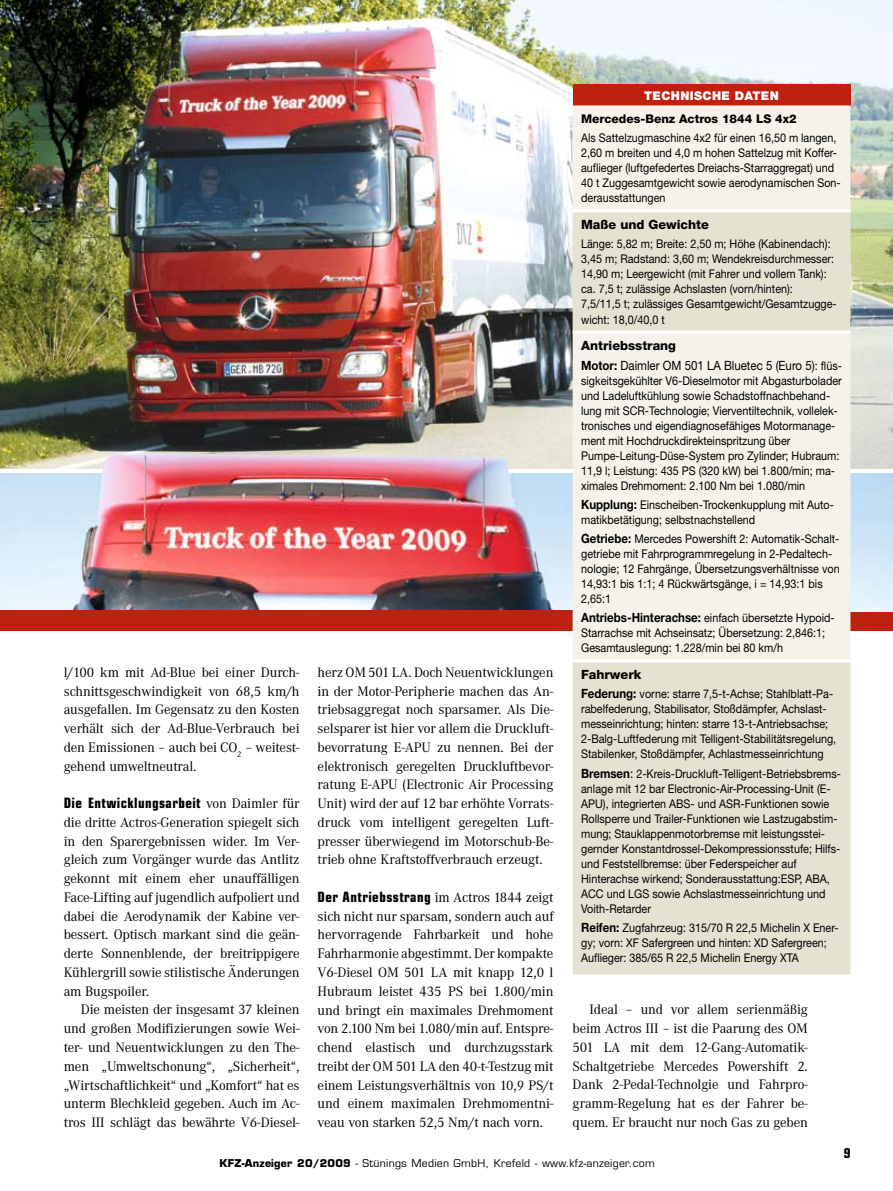
<style>
.page{position:relative;width:893px;height:1191px;background:#fff}
.page>*{position:absolute;margin:0;border:0;box-sizing:border-box;transform-origin:0 0}
.t1{font:14.25px/18.8px "Corporate A";letter-spacing:-.01em;color:#000;text-align:justify}
.t2{font:700 condensed 14.25px "Eurostile";letter-spacing:.03em;color:#000}
.t3{font:700 condensed 13.5px "Eurostile";color:#000}
.t4{font:12.75px/19.2px "Helvetica Neue";color:#000;scale:.9 1}
.t5{font:800 12.75px "Helvetica Neue";color:#000}
.t6{font:12px/15px "Helvetica Neue";color:#000;scale:.9 1}
.t7{font:800 12px "Helvetica Neue";color:#000}
.t8{font:900 12px "Helvetica Neue";letter-spacing:.03em;color:#fff}
.t9{font:10.5px "Eurostile";letter-spacing:.025em;color:#000}
.s1{font-weight:800}
.s2{font-weight:700}
.s3{font-size:12px}
.s4{font-weight:700;font-size:12.75px}
.s5{font-size:12.75px}
.s6{font-family:"Corporate A";font-weight:400;font-stretch:normal}
</style>
<div class="page">
<img style="left:0;top:473px;width:573px;height:138px">
<img style="left:0;top:0;width:893px;height:469px">
<div style="left:0;top:611px;width:893px;height:19px;background:#c02010"></div>
<img style="left:850px;top:473px;width:43px;height:138px">
<div style="left:573px;top:84px;width:277px;height:21px;background:#c02010"></div>
<div style="left:573px;top:105px;width:277px;height:104px;background:#f4f2e9"></div>
<svg style="left:573px;top:212px;width:277px;height:762px;background:#ece8db"></svg>
<hr style="left:573px;top:209px;width:277px;height:3px;background:#fff">
<hr style="left:573px;top:330px;width:277px;height:3px;background:#fff">
<hr style="left:573px;top:659px;width:277px;height:3px;background:#fff">
<img style="left:96px;top:453px;width:425px;height:65px">
<p class="t8" style="left:644px;top:89px;width:136px">TECHNISCHE DATEN</p>
<p class="t7" style="left:581px;top:112px;width:217px">Mercedes-Benz Actros 1844 LS 4x2</p>
<p class="t6" style="left:581px;top:130px;width:290px">Als Sattelzugmaschine 4x2 für einen 16,50 m langen, 2,60 m breiten und 4,0 m hohen Sattelzug mit Koffer&shy;auflieger (luftgefedertes Dreiachs-Starraggregat) und 40 t Zuggesamtgewicht sowie aerodynamischen Son&shy;derausstattungen</p>
<p class="t5" style="left:581px;top:217px;width:129px">Maße und Gewichte</p>
<p class="t6" style="left:581px;top:236px;width:286px">Länge: 5,82 m; Breite: 2,50 m; Höhe (Kabinendach):<br>3,45 m; Radstand: 3,60 m; Wendekreisdurchmesser:<br>14,90 m; Leergewicht (mit Fahrer und vollem Tank): ca. 7,5 t; zulässige Achslasten (vorn/hinten):<br>7,5/11,5 t; zulässiges Gesamtgewicht/Gesamtzugge&shy;wicht: 18,0/40,0 t</p>
<p class="t4" style="left:581px;top:336px;width:291px"><span class="s1">Antriebsstrang<br></span><span class="s2">Motor:</span> Daimler OM 501 LA Bluetec 5 (Euro 5)<span class="s3">: flüs-</span></p>
<p class="t6" style="left:581px;top:372px;width:291px">sigkeitsgekühlter V6-Dieselmotor mit Abgasturbolader und Ladeluftkühlung sowie Schadstoffnachbehand&shy;lung mit SCR-Technologie; Vierventiltechnik, vollelek&shy;tronisches und eigendiagnosefähiges Motormanage&shy;ment mit Hochdruckdirekteinspritzung über Pumpe-Leitung-Düse-System pro Zylinder; Hubraum:<br>11,9 l; Leistung: 435 PS (320 kW) bei 1.800/min; ma&shy;ximales Drehmoment: 2.100 Nm bei 1.080/min</p>
<p class="t6" style="left:581px;top:497px;width:282px"><span class="s4">Kupplung:</span> Einscheiben-Trockenkupplung mit Auto&shy;matikbetätigung; selbstnachstellend</p>
<p class="t6" style="left:581px;top:531px;width:289px"><span class="s4">Getriebe:</span> Mercedes Powershift 2: Automatik-Schalt&shy;getriebe mit Fahrprogrammregelung in 2-Pedaltech&shy;nologie; 12 Fahrgänge, Übersetzungsverhältnisse von 14,93:1 bis 1:1; 4 Rückwärtsgänge, i = 14,93:1 bis 2,65:1</p>
<p class="t6" style="left:581px;top:610px;width:283px"><span class="s4">Antriebs-Hinterachse:</span> einfach übersetzte Hypoid-<br>Starrachse mit Achseinsatz; Übersetzung: 2,846:1;<br>Gesamtauslegung: 1.228/min bei 80 km/h</p>
<p class="t5" style="left:581px;top:667px;width:62px">Fahrwerk</p>
<p class="t6" style="left:581px;top:686px;width:285px"><span class="s4">Federung:</span> vorne: starre 7,5-t-Achse; Stahlblatt-Pa&shy;rabelfederung, Stabilisator, Stoßdämpfer, Achslast&shy;messeinrichtung; hinten: starre 13-t-Antriebsachse; 2-Balg-Luftfederung mit Telligent-Stabilitätsregelung, Stabilenker, Stoßdämpfer, Achlastmesseinrichtung</p>
<p class="t6" style="left:581px;top:765px;width:290px"><span class="s4">Bremsen</span><span class="s5">:</span> 2-Kreis-Druckluft-Telligent-Betriebsbrems&shy;anlage mit 12 bar Electronic-Air-Processing-Unit (E-APU), integrierten ABS- und ASR-Funktionen sowie Rollsperre und Trailer-Funktionen wie Lastzugabstim&shy;mung; Stauklappenmotorbremse mit leistungsstei&shy;gernder Konstantdrossel-Dekompressionsstufe; Hilfs&shy;und Feststellbremse: über Federspeicher auf Hinterachse wirkend; Sonderausstattung:ESP, ABA, ACC und LGS sowie Achslastmesseinrichtung und Voith-Retarder</p>
<p class="t6" style="left:581px;top:920px;width:288px"><span class="s4">Reifen:</span> Zugfahrzeug: 315/70 R 22,5 Michelin X Ener&shy;gy; vorn: XF Safergreen und hinten: XD Safergreen;<br>Auflieger: 385/65 R 22,5 Michelin Energy XTA</p>
<p class="t1" style="left:64px;top:663px;width:237px">l/100 km mit Ad-Blue bei einer Durch&shy;schnittsgeschwindigkeit von 68,5 km/h ausgefallen. Im Gegensatz zu den Kosten verhält sich der Ad-Blue-Verbrauch bei den Emissionen – auch bei CO<sub>2</sub> – weitest&shy;gehend umweltneutral.</p>
<p class="t2" style="left:64px;top:794px;width:237px">Die Entwicklungsarbeit <span class="s6">von Daimler für</span></p>
<p class="t1" style="left:64px;top:813px;width:237px">die dritte Actros-Generation spiegelt sich in den Sparergebnissen wider. Im Ver&shy;gleich zum Vorgänger wurde das Antlitz gekonnt mit einem eher unauffälligen Face-Lifting auf jugendlich aufpoliert und dabei die Aerodynamik der Kabine ver&shy;bessert. Optisch markant sind die geän&shy;derte Sonnenblende, der breitrippigere Kühlergrill sowie stilistische Änderungen am Bugspoiler.</p>
<p class="t1" style="left:64px;top:1000px;width:237px;text-indent:17px">Die meisten der insgesamt 37 kleinen und großen Modifizierungen sowie Wei&shy;ter- und Neuentwicklungen zu den The&shy;men „Umweltschonung“, „Sicherheit“, „Wirtschaftlichkeit“ und „Komfort“ hat es unterm Blechkleid gegeben. Auch im Ac&shy;tros III schlägt das bewährte V6-Diesel-</p>
<p class="t1" style="left:318px;top:663px;width:237px">herz OM 501 LA. Doch Neuentwicklungen in der Motor-Peripherie machen das An&shy;triebsaggregat noch sparsamer. Als Die&shy;selsparer ist hier vor allem die Druckluft&shy;bevorratung E-APU zu nennen. Bei der elektronisch geregelten Druckluftbevor&shy;ratung E-APU (Electronic Air Processing Unit) wird der auf 12 bar erhöhte Vorrats&shy;druck vom intelligent geregelten Luft&shy;presser überwiegend im Motorschub-Be&shy;trieb ohne Kraftstoffverbrauch erzeugt.</p>
<p class="t2" style="left:318px;top:888px;width:237px">Der Antriebsstrang <span class="s6">im Actros 1844 zeigt</span></p>
<p class="t1" style="left:318px;top:907px;width:237px">sich nicht nur sparsam, sondern auch auf hervorragende Fahrbarkeit und hohe Fahrharmonie abgestimmt. Der kompakte V6-Diesel OM 501 LA mit knapp 12,0 l Hubraum leistet 435 PS bei 1.800/min und bringt ein maximales Drehmoment von 2.100 Nm bei 1.080/min auf. Entspre&shy;chend elastisch und durchzugsstark treibt der OM 501 LA den 40-t-Testzug mit einem Leistungsverhältnis von 10,9 PS/t und einem maximalen Drehmomentni&shy;veau von starken 52,5 Nm/t nach vorn.</p>
<p class="t1" style="left:573px;top:1000px;width:237px;text-indent:17px">Ideal – und vor allem serienmäßig beim Actros III – ist die Paarung des OM 501 LA mit dem 12-Gang-Automatik-Schaltgetriebe Mercedes Powershift 2.<br>Dank 2-Pedal-Technolgie und Fahrpro&shy;gramm-Regelung hat es der Fahrer be&shy;quem. Er braucht nur noch Gas zu geben</p>
<p class="t9" style="left:220px;top:1157px;width:437px"><span class="s2">KFZ-Anzeiger 20/2009</span> - Stünings Medien GmbH, Krefeld - www.kfz-anzeiger.com</p>
<p class="t3" style="left:844px;top:1144px;width:8px">9</p>
</div>
